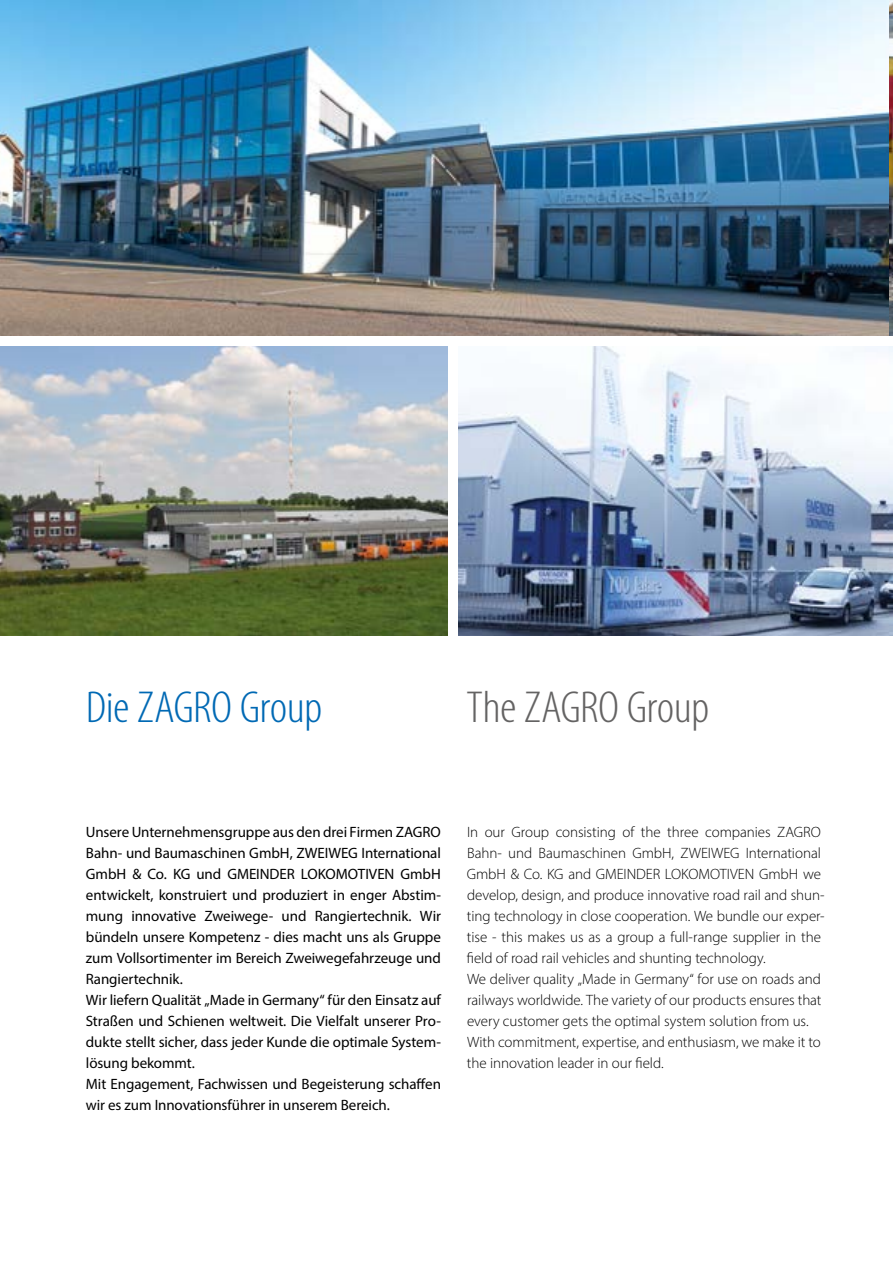
<style>
.page{position:relative;width:893px;height:1263px;background:#fff}
.page>*{position:absolute;margin:0;border:0;box-sizing:border-box;transform-origin:0 0}
.t1{font:300 condensed 45px "Myriad Pro";letter-spacing:-.01em;color:#0069b4;scale:1.1 1}
.t2{font:300 condensed 45px "Myriad Pro";letter-spacing:-.01em;color:#646363;scale:1.1 1}
.t3{font:15px/21px "Myriad Pro";letter-spacing:-.005em;color:#000}
.t4{font:300 15px/21px "Myriad Pro";letter-spacing:-.005em;color:#000}
</style>
<div class="page">
<img style="left:0;top:0;width:889px;height:336px">
<img style="left:458px;top:346px;width:435px;height:290px">
<img style="left:0;top:346px;width:448px;height:290px">
<img style="left:889px;top:0;width:4px;height:336px">
<h1 class="t1" style="left:86px;top:680px;width:216px">Die ZAGRO Group</h1>
<h1 class="t2" style="left:466px;top:680px;width:222px">The ZAGRO Group</h1>
<p class="t3" style="left:86px;top:821px;width:357px">Unsere Unternehmensgruppe aus den drei Firmen ZAGRO Bahn- und Baumaschinen GmbH, ZWEIWEG International GmbH &amp; Co. KG und GMEINDER LOKOMOTIVEN GmbH entwickelt, konstruiert und produziert in enger Abstim&shy;mung innovative Zweiwege- und Rangiertechnik. Wir bündeln unsere Kompetenz - dies macht uns als Gruppe zum Vollsortimenter im Bereich Zweiwegefahrzeuge und Rangiertechnik.<br>Wir liefern Qualität „Made in Germany“ für den Einsatz auf Straßen und Schienen weltweit. Die Vielfalt unserer Pro&shy;dukte stellt sicher, dass jeder Kunde die optimale System&shy;lösung bekommt.<br>Mit Engagement, Fachwissen und Begeisterung schaffen wir es zum Innovationsführer in unserem Bereich.</p>
<p class="t4" style="left:467px;top:822px;width:359px">In our Group consisting of the three companies ZAGRO Bahn- und Baumaschinen GmbH, ZWEIWEG International GmbH &amp; Co. KG and GMEINDER LOKOMOTIVEN GmbH we develop, design, and produce innovative road rail and shun&shy;ting technology in close cooperation. We bundle our exper&shy;tise - this makes us as a group a full-range supplier in the field of road rail vehicles and shunting technology.<br>We deliver quality „Made in Germany“ for use on roads and railways worldwide. The variety of our products ensures that every customer gets the optimal system solution from us.<br>With commitment, expertise, and enthusiasm, we make it to the innovation leader in our field.</p>
</div>
